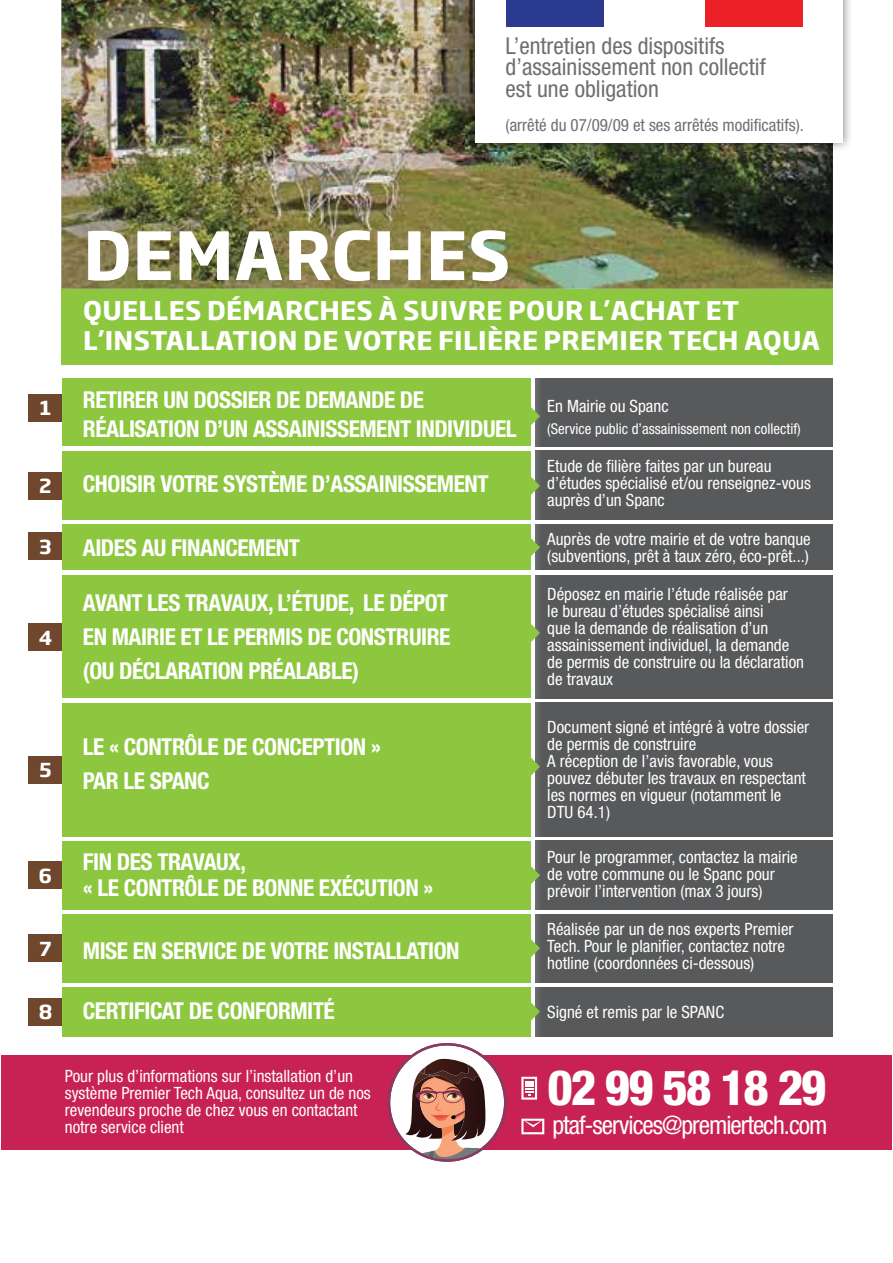
<style>
.page{position:relative;width:893px;height:1263px;background:#fff}
.page>*{position:absolute;margin:0;border:0;box-sizing:border-box;transform-origin:0 0}
.t1{font:700 65.7px "Soho Gothic Pro";letter-spacing:.015em;color:#fff}
.t2{font:800 condensed 48.75px "Helvetica Neue LT Std";letter-spacing:-.04em;color:#fff}
.t3{font:700 25.5px/30.6px "Soho Gothic Pro";letter-spacing:.015em;color:#fff}
.t4{font:condensed 25.5px "Helvetica Neue LT Std";letter-spacing:-.04em;color:#fff}
.t5{font:700 condensed 23.4px/33.9px "Helvetica Neue LT Std";letter-spacing:-.02em;color:#fff}
.t6{font:condensed 23.4px/21.1px "Helvetica Neue LT Std";color:#6d6f71}
.t7{font:700 19.05px "Soho Gothic Pro";color:#fff}
.t8{font:condensed 16.95px/17px "Helvetica Neue LT Std";color:#fff}
.t9{font:condensed 16.95px "Helvetica Neue LT Std";color:#6d6f71}
.t10{font:condensed 14.85px "Helvetica Neue LT Std";color:#fff}
</style>
<div class="page">
<div style="left:1px;top:1055px;width:890px;height:95px;background:#c82154"></div>
<div style="left:61px;top:289px;width:771px;height:76px;background:#8dc740"></div>
<img style="left:61px;top:0;width:771px;height:289px">
<div style="left:28px;top:394px;width:35px;height:28px;background:#6e472d"></div>
<div style="left:28px;top:472px;width:35px;height:28px;background:#6e472d"></div>
<div style="left:28px;top:532px;width:35px;height:28px;background:#6e472d"></div>
<div style="left:28px;top:623px;width:35px;height:28px;background:#6e472d"></div>
<div style="left:28px;top:756px;width:35px;height:27px;background:#6e472d"></div>
<div style="left:28px;top:861px;width:35px;height:28px;background:#6e472d"></div>
<div style="left:28px;top:934px;width:35px;height:28px;background:#6e472d"></div>
<div style="left:28px;top:998px;width:35px;height:28px;background:#6e472d"></div>
<img style="left:466px;top:0;width:384px;height:152px">
<div style="left:475px;top:0;width:367px;height:142px;background:#fff"></div>
<div style="left:505px;top:0;width:98px;height:27px;background:#2a3a8f"></div>
<div style="left:705px;top:0;width:97px;height:27px;background:#ec2027"></div>
<div style="left:62px;top:378px;width:468px;height:68px;background:#8dc740"></div>
<div style="left:62px;top:451px;width:468px;height:68px;background:#8dc740"></div>
<div style="left:62px;top:575px;width:468px;height:123px;background:#8dc740"></div>
<div style="left:62px;top:703px;width:468px;height:133px;background:#8dc740"></div>
<div style="left:62px;top:841px;width:468px;height:68px;background:#8dc740"></div>
<div style="left:62px;top:914px;width:468px;height:69px;background:#8dc740"></div>
<div style="left:535px;top:378px;width:297px;height:68px;background:#58595b"></div>
<div style="left:535px;top:451px;width:297px;height:68px;background:#58595b"></div>
<div style="left:535px;top:524px;width:297px;height:46px;background:#58595b"></div>
<div style="left:535px;top:575px;width:297px;height:123px;background:#58595b"></div>
<div style="left:535px;top:703px;width:297px;height:133px;background:#58595b"></div>
<div style="left:535px;top:841px;width:297px;height:68px;background:#58595b"></div>
<div style="left:535px;top:914px;width:297px;height:69px;background:#58595b"></div>
<div style="left:62px;top:987px;width:468px;height:49px;background:#8dc740"></div>
<div style="left:535px;top:987px;width:297px;height:49px;background:#58595b"></div>
<svg style="left:530px;top:407px;width:10px;height:19px"></svg>
<svg style="left:530px;top:477px;width:10px;height:18px"></svg>
<div style="left:62px;top:524px;width:468px;height:46px;background:#8dc740"></div>
<svg style="left:530px;top:538px;width:10px;height:19px"></svg>
<svg style="left:530px;top:624px;width:10px;height:18px"></svg>
<svg style="left:530px;top:757px;width:10px;height:19px"></svg>
<svg style="left:530px;top:866px;width:10px;height:19px"></svg>
<svg style="left:530px;top:1002px;width:10px;height:19px"></svg>
<svg style="left:530px;top:939px;width:10px;height:19px"></svg>
<svg style="left:521px;top:1119px;width:23px;height:15px"></svg>
<svg style="left:521px;top:1077px;width:16px;height:23px"></svg>
<svg style="left:388px;top:1043px;width:118px;height:119px"></svg>
<h3 class="t6" style="left:505px;top:37px;width:261px">L’entretien des dispositifs d’assainissement non collectif est une obligation</h3>
<p class="t9" style="left:505px;top:118px;width:300px">(arrêté du 07/09/09 et ses arrêtés modificatifs).</p>
<p class="t7" style="left:40px;top:398px;width:13px">1</p>
<p class="t7" style="left:39px;top:476px;width:14px">2</p>
<p class="t7" style="left:39px;top:536px;width:14px">3</p>
<p class="t7" style="left:39px;top:627px;width:15px">4</p>
<p class="t7" style="left:39px;top:759px;width:14px">5</p>
<p class="t7" style="left:39px;top:865px;width:15px">6</p>
<p class="t7" style="left:39px;top:938px;width:14px">7</p>
<p class="t7" style="left:39px;top:1001px;width:15px">8</p>
<h1 class="t1" style="left:83px;top:219px;width:429px">DEMARCHES</h1>
<h3 class="t3" style="left:83px;top:296px;width:738px">QUELLES DÉMARCHES À SUIVRE POUR L’ACHAT ET<br>L’INSTALLATION DE VOTRE FILIÈRE PREMIER TECH AQUA</h3>
<h3 class="t5" style="left:83px;top:385px;width:435px;line-height:29.7px">RETIRER UN DOSSIER DE DEMANDE DE<br>RÉALISATION D’UN ASSAINISSEMENT INDIVIDUEL</h3>
<h3 class="t5" style="left:83px;top:467px;width:407px">CHOISIR VOTRE SYSTÈME D’ASSAINISSEMENT</h3>
<h3 class="t5" style="left:83px;top:531px;width:219px">AIDES AU FINANCEMENT</h3>
<h3 class="t5" style="left:83px;top:586px;width:369px;text-align:justify">AVANT LES TRAVAUX, L’ÉTUDE, LE DÉPOT EN MAIRIE ET LE PERMIS DE CONSTRUIRE (OU DÉCLARATION PRÉALABLE)</h3>
<h3 class="t5" style="left:83px;top:730px;width:299px">LE « CONTRÔLE DE CONCEPTION »<br>PAR LE SPANC</h3>
<h3 class="t5" style="left:83px;top:849px;width:352px;line-height:25.5px">FIN DES TRAVAUX,<br>« LE CONTRÔLE DE BONNE EXÉCUTION »</h3>
<h3 class="t5" style="left:83px;top:934px;width:378px">MISE EN SERVICE DE VOTRE INSTALLATION</h3>
<h3 class="t5" style="left:83px;top:994px;width:253px">CERTIFICAT DE CONFORMITÉ</h3>
<p class="t8" style="left:547px;top:399px;width:123px">En Mairie ou Spanc</p>
<p class="t10" style="left:547px;top:423px;width:255px">(Service public d’assainissement non collectif)</p>
<p class="t8" style="left:547px;top:459px;width:265px">Etude de filière faites par un bureau d’études spécialisé et/ou renseignez-vous auprès d’un Spanc</p>
<p class="t8" style="left:547px;top:531px;width:265px">Auprès de votre mairie et de votre banque (subventions, prêt à taux zéro, éco-prêt...)</p>
<p class="t8" style="left:547px;top:587px;width:258px">Déposez en mairie l’étude réalisée par<br>le bureau d’études spécialisé ainsi<br>que la demande de réalisation d’un assainissement individuel, la demande de permis de construire ou la déclaration de travaux</p>
<p class="t8" style="left:547px;top:720px;width:263px">Document signé et intégré à votre dossier de permis de construire<br>A réception de l’avis favorable, vous pouvez débuter les travaux en respectant les normes en vigueur (notamment le<br>DTU 64.1)</p>
<p class="t8" style="left:547px;top:850px;width:252px">Pour le programmer, contactez la mairie de votre commune ou le Spanc pour prévoir l’intervention (max 3 jours)</p>
<p class="t8" style="left:547px;top:922px;width:248px">Réalisée par un de nos experts Premier<br>Tech. Pour le planifier, contactez notre hotline (coordonnées ci-dessous)</p>
<p class="t8" style="left:547px;top:1005px;width:178px">Signé et remis par le SPANC</p>
<p class="t8" style="left:65px;top:1069px;width:307px">Pour plus d’informations sur l’installation d’un système Premier Tech Aqua, consultez un de nos revendeurs proche de chez vous en contactant notre service client</p>
<h2 class="t2" style="left:547px;top:1060px;width:281px">02 99 58 18 29</h2>
<h3 class="t4" style="left:552px;top:1116px;width:276px">ptaf-services@premiertech.com</h3>
</div>
